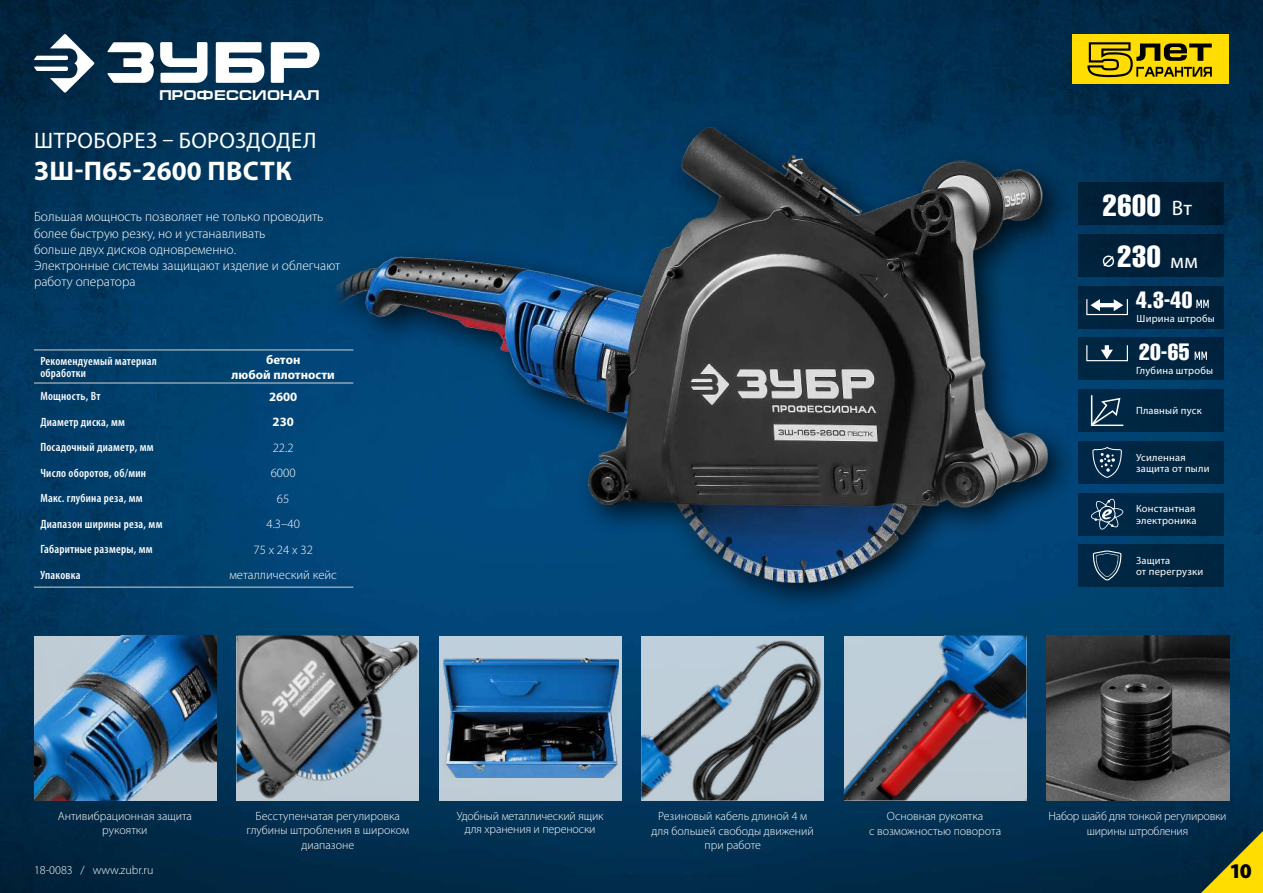
<style>
.page{position:relative;width:1263px;height:893px;background:#fff}
.page>*{position:absolute;margin:0;border:0;box-sizing:border-box;transform-origin:0 0}
.t1{font:30.15px "AG Letterica Compressed";letter-spacing:.02em;color:#fff}
.t2{font:700 27px "Myriad Pro";letter-spacing:.015em;color:#fff}
.t3{font:22.95px "AG Letterica Compressed";color:#fff}
.t4{font:22.5px "Myriad Pro";letter-spacing:.02em;color:#fff}
.t5{font:900 21px "Myriad Pro";color:#000}
.t6{font:700 14.25px "Europe Ext";letter-spacing:.015em;color:#fff}
.t7{font:300 13.5px/16.2px "Myriad Pro";color:#fff}
.t8{font:300 12.75px "Myriad Pro";color:#fff}
.t9{font:700 12.75px/15px "Myriad Pro";color:#fff;text-align:center}
.t10{font:300 12px/14.4px "Myriad Pro";color:#fff;text-align:center}
.t11{font:600 condensed 12px/11.2px "Myriad Pro";letter-spacing:.02em;color:#fff}
.t12{font:300 12px/14.4px "Myriad Pro";letter-spacing:-.02em;color:#fff;text-align:center}
.t13{font:10.5px/11.2px "Myriad Pro";letter-spacing:.02em;color:#fff}
.s1{font-family:"Myriad Pro";font-size:21px}
</style>
<div class="page">
<img style="left:0;top:0;width:1263px;height:893px">
<svg style="left:1201px;top:831px;width:62px;height:62px;background:#7f8120"></svg>
<div style="left:439px;top:635px;width:183px;height:165px;background:#bfcfda"></div>
<div style="left:641px;top:635px;width:183px;height:165px;background:#bfcfdc"></div>
<div style="left:1073px;top:34px;width:156px;height:50px;background:#fd0"></div>
<svg style="left:1087px;top:42px;width:125px;height:35px"></svg>
<svg style="left:34px;top:34px;width:60px;height:59px"></svg>
<svg style="left:106px;top:42px;width:214px;height:41px"></svg>
<div style="left:1078px;top:182px;width:145px;height:43px;background:#001f36"></div>
<div style="left:1078px;top:389px;width:145px;height:43px;background:#002741"></div>
<svg style="left:1091px;top:395px;width:32px;height:31px"></svg>
<div style="left:1078px;top:493px;width:145px;height:42px;background:#002743"></div>
<svg style="left:1091px;top:498px;width:33px;height:32px"></svg>
<div style="left:1078px;top:234px;width:145px;height:43px;background:#002139"></div>
<div style="left:1078px;top:286px;width:145px;height:42px;background:#00233d"></div>
<svg style="left:1086px;top:299px;width:42px;height:16px"></svg>
<div style="left:1078px;top:338px;width:145px;height:42px;background:#002540"></div>
<svg style="left:1086px;top:345px;width:42px;height:16px"></svg>
<div style="left:1078px;top:441px;width:145px;height:43px;background:#002742"></div>
<svg style="left:1092px;top:447px;width:30px;height:31px"></svg>
<div style="left:1078px;top:545px;width:145px;height:42px;background:#002741"></div>
<svg style="left:1093px;top:550px;width:28px;height:30px"></svg>
<img style="left:236px;top:635px;width:183px;height:165px">
<img style="left:34px;top:635px;width:183px;height:165px">
<img style="left:443px;top:658px;width:176px;height:120px">
<img style="left:844px;top:635px;width:182px;height:165px">
<svg style="left:1196px;top:300px;width:13px;height:8px"></svg>
<svg style="left:1194px;top:352px;width:13px;height:8px"></svg>
<svg style="left:1103px;top:256px;width:11px;height:11px"></svg>
<div style="left:324px;top:115px;width:755px;height:500px;background:#000;opacity:.75"></div>
<img style="left:328px;top:127px;width:719px;height:456px">
<hr style="left:34px;top:350px;width:179px;height:1px;background:#d1d3d4">
<hr style="left:213px;top:350px;width:140px;height:1px;background:#d1d3d4">
<hr style="left:34px;top:383px;width:179px;height:1px;background:#d1d3d4">
<hr style="left:213px;top:383px;width:140px;height:1px;background:#d1d3d4">
<hr style="left:34px;top:587px;width:179px;height:1px;background:#d1d3d4">
<hr style="left:213px;top:587px;width:140px;height:1px;background:#d1d3d4">
<img style="left:1046px;top:635px;width:183px;height:165px">
<img style="left:641px;top:640px;width:181px;height:160px">
<p class="t6" style="left:159px;top:87px;width:162px">ПРОФЕССИОНАЛ</p>
<h3 class="t4" style="left:34px;top:126px;width:284px">ШТРОБОРЕЗ – БОРОЗДОДЕЛ</h3>
<h2 class="t2" style="left:34px;top:154px;width:259px">ЗШ-П65-2600 ПВСТК</h2>
<p class="t7" style="left:34px;top:209px;width:308px">Большая мощность позволяет не только проводить более быструю резку, но и устанавливать<br>больше двух дисков одновременно.<br>Электронные системы защищают изделие и облегчают работу оператора</p>
<p class="t11" style="left:40px;top:356px;width:118px">Рекомендуемый материал обработки</p>
<p class="t9" style="left:232px;top:352px;width:105px">бетон<br>любой плотности</p>
<p class="t11" style="left:40px;top:391px;width:62px">Мощность, Вт</p>
<p class="t9" style="left:269px;top:388px;width:30px">2600</p>
<p class="t11" style="left:40px;top:416px;width:86px">Диаметр диска, мм</p>
<p class="t9" style="left:273px;top:414px;width:23px">230</p>
<p class="t11" style="left:40px;top:442px;width:115px">Посадочный диаметр, мм</p>
<p class="t8" style="left:273px;top:440px;width:22px">22.2</p>
<p class="t11" style="left:40px;top:467px;width:107px">Число оборотов, об/мин</p>
<p class="t8" style="left:271px;top:465px;width:26px">6000</p>
<p class="t11" style="left:40px;top:493px;width:104px">Макс. глубина реза, мм</p>
<p class="t8" style="left:277px;top:491px;width:14px">65</p>
<p class="t11" style="left:40px;top:518px;width:124px">Диапазон ширины реза, мм</p>
<p class="t8" style="left:266px;top:516px;width:35px">4.3–40</p>
<p class="t11" style="left:40px;top:544px;width:114px">Габаритные размеры, мм</p>
<p class="t8" style="left:253px;top:542px;width:61px">75 x 24 x 32</p>
<p class="t11" style="left:40px;top:569px;width:42px">Упаковка</p>
<p class="t8" style="left:229px;top:567px;width:109px">металлический кейс</p>
<h1 class="t1" style="left:1103px;top:189px;width:91px">2600 <span class="s1">Вт</span></h1>
<h1 class="t1" style="left:1117px;top:240px;width:82px">230 <span class="s1">мм</span></h1>
<h3 class="t3" style="left:1136px;top:287px;width:58px">4.3-40</h3>
<h3 class="t3" style="left:1139px;top:339px;width:52px">20-65</h3>
<p class="t13" style="left:1136px;top:313px;width:80px">Ширина штробы</p>
<p class="t13" style="left:1136px;top:364px;width:79px">Глубина штробы</p>
<p class="t13" style="left:1136px;top:405px;width:67px">Плавный пуск</p>
<p class="t13" style="left:1136px;top:451px;width:75px">Усиленная защита от пыли</p>
<p class="t13" style="left:1136px;top:503px;width:62px">Константная электроника</p>
<p class="t13" style="left:1136px;top:554px;width:69px">Защита<br>от перегрузки</p>
<p class="t10" style="left:58px;top:808px;width:136px">Антивибрационная защита рукоятки</p>
<p class="t10" style="left:246px;top:808px;width:164px">Бесступенчатая регулировка глубины штробления в широком диапазоне</p>
<p class="t10" style="left:457px;top:809px;width:148px;line-height:13.5px">Удобный металлический ящик для хранения и переноски</p>
<p class="t10" style="left:651px;top:809px;width:164px">Резиновый кабель длиной 4 м для большей свободы движений при работе</p>
<p class="t10" style="left:869px;top:809px;width:133px">Основная рукоятка<br>с возможностью поворота</p>
<p class="t12" style="left:1048px;top:809px;width:180px">Набор шайб для тонкой регулировки ширины штробления</p>
<p class="t10" style="left:34px;top:862px;width:121px">18-0083 / www.zubr.ru</p>
<h3 class="t5" style="left:1229px;top:856px;width:24px">10</h3>
</div>
